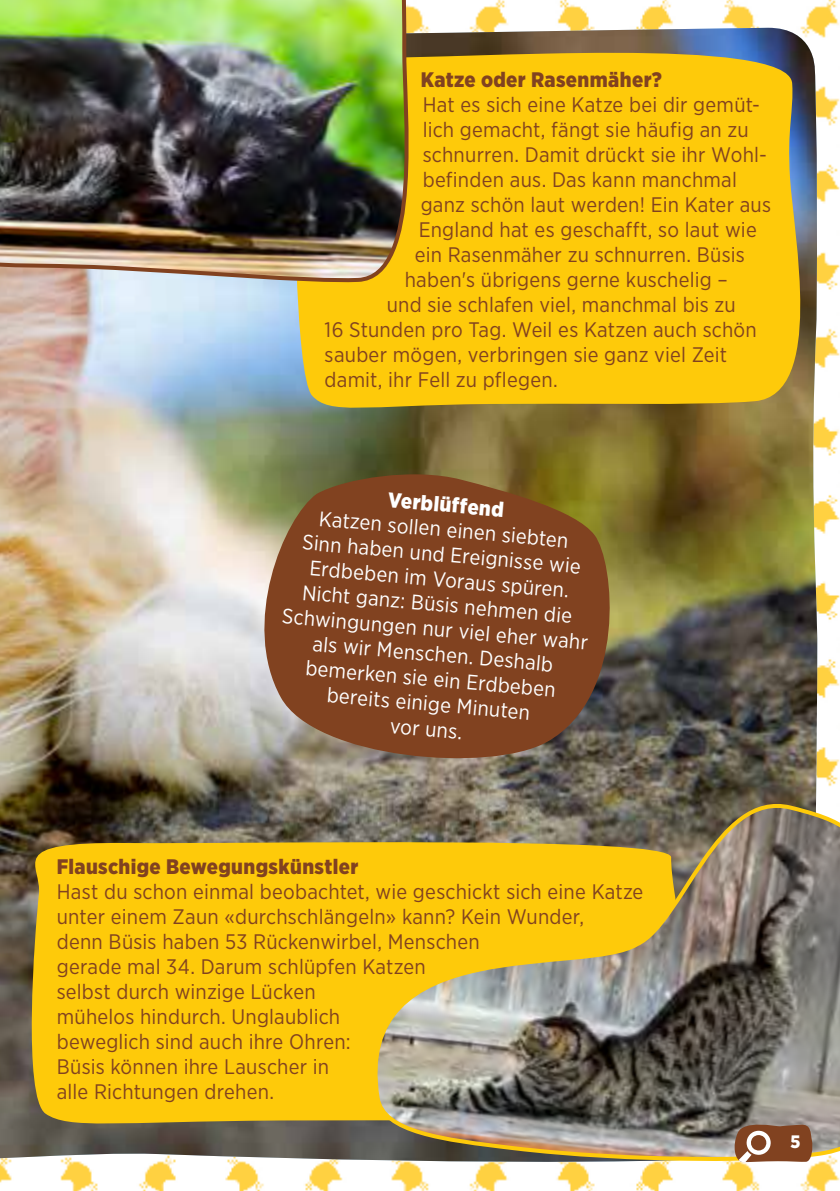
<style>
.page{position:relative;width:840px;height:1191px;background:#fff}
.page>*{position:absolute;margin:0;border:0;box-sizing:border-box;transform-origin:0 0}
.t1{font:21px/25px "Gotham Narrow";letter-spacing:.01em;color:#814220}
.t2{font:21px/25px "Gotham Narrow";color:#fff;text-align:center}
.t3{font:900 21px "Gotham Narrow";letter-spacing:.02em;color:#814220}
.t4{font:900 21px "Gotham Narrow";color:#fff}
.t5{font:900 18px "Gotham Narrow";color:#fff}
</style>
<div class="page">
<img style="left:0;top:0;width:839px;height:1191px">
<img style="left:0;top:28px;width:817px;height:1138px">
<svg style="left:279px;top:35px;width:545px;height:380px;background:#e8bc1a"></svg>
<img style="left:0;top:0;width:426px;height:282px">
<svg style="left:2px;top:835px;width:345px;height:294px;background:#e6b813"></svg>
<img style="left:347px;top:789px;width:492px;height:377px">
<svg style="left:240px;top:467px;width:386px;height:306px;background:#855837"></svg>
<svg style="left:731px;top:1119px;width:81px;height:43px;background:#92664c"></svg>
<p class="t3" style="left:420px;top:66px;width:242px">Katze oder Rasenmäher?</p>
<p class="t1" style="left:422px;top:92px;width:338px">Hat es sich eine Katze bei dir gemüt-</p>
<p class="t1" style="left:422px;top:117px;width:327px">lich gemacht, fängt sie häufig an zu</p>
<p class="t1" style="left:422px;top:142px;width:345px">schnurren. Damit drückt sie ihr Wohl-</p>
<p class="t1" style="left:422px;top:167px;width:315px">befinden aus. Das kann manchmal</p>
<p class="t1" style="left:420px;top:192px;width:352px">ganz schön laut werden! Ein Kater aus</p>
<p class="t1" style="left:418px;top:217px;width:339px">England hat es geschafft, so laut wie</p>
<p class="t1" style="left:414px;top:242px;width:331px">ein Rasenmäher zu schnurren. Büsis</p>
<p class="t1" style="left:404px;top:267px;width:324px">haben's übrigens gerne kuschelig –</p>
<p class="t1" style="left:386px;top:292px;width:350px">und sie schlafen viel, manchmal bis zu</p>
<p class="t1" style="left:324px;top:317px;width:433px">16 Stunden pro Tag. Weil es Katzen auch schön</p>
<p class="t1" style="left:324px;top:342px;width:403px">sauber mögen, verbringen sie ganz viel Zeit</p>
<p class="t1" style="left:324px;top:367px;width:234px">damit, ihr Fell zu pflegen.</p>
<p class="t4" style="left:389px;top:485px;width:118px;rotate:5deg">Verblüffend</p>
<p class="t2" style="left:292px;top:503px;width:308px;rotate:5deg">Katzen sollen einen siebten<br>Sinn haben und Ereignisse wie<br>Erdbeben im Voraus spüren.<br>Nicht ganz: Büsis nehmen die<br>Schwingungen nur viel eher wahr als wir Menschen. Deshalb bemerken sie ein Erdbeben bereits einige Minuten<br>vor uns.</p>
<p class="t3" style="left:57px;top:852px;width:303px">Flauschige Bewegungskünstler</p>
<p class="t1" style="left:57px;top:878px;width:588px">Hast du schon einmal beobachtet, wie geschickt sich eine Katze unter einem Zaun «durchschlängeln» kann? Kein Wunder,<br>denn Büsis haben 53 Rückenwirbel, Menschen<br>gerade mal 34. Darum schlüpfen Katzen<br>selbst durch winzige Lücken<br>mühelos hindurch. Unglaublich<br>beweglich sind auch ihre Ohren:<br>Büsis können ihre Lauscher in<br>alle Richtungen drehen.</p>
<p class="t5" style="left:789px;top:1130px;width:11px">5</p>
</div>
